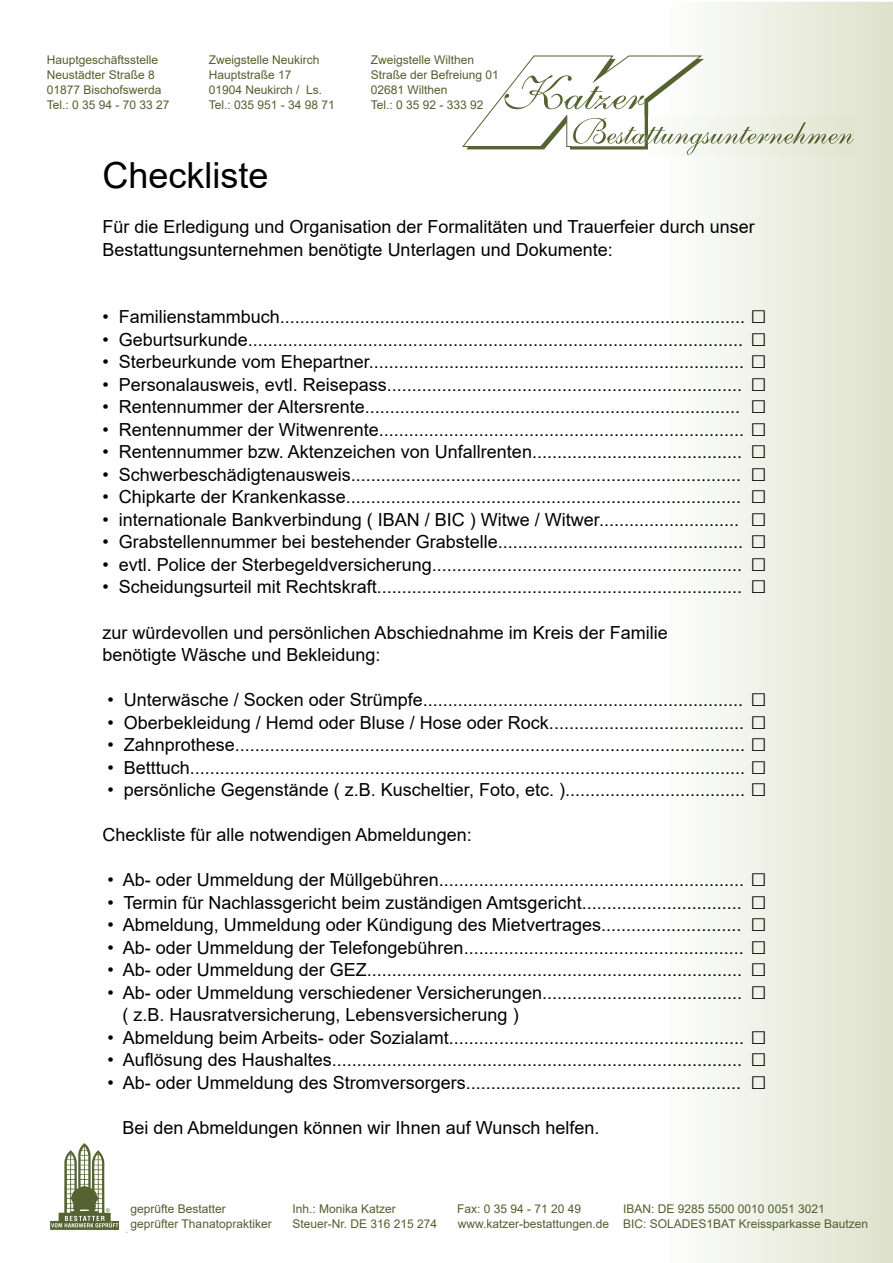
<style>
.page{position:relative;width:893px;height:1263px;background:#fff}
.page>*{position:absolute;margin:0;border:0;box-sizing:border-box;transform-origin:0 0}
.t1{font:36px "Arial";color:#000}
.t2{font:18px/22.5px "Arial";color:#000}
.t3{font:12px "Arial";color:#525f2e}
.s1{font-size:27px}
</style>
<div class="page">
<svg style="left:462px;top:56px;width:392px;height:99px"></svg>
<svg style="left:50px;top:1143px;width:69px;height:87px"></svg>
<p class="t3" style="left:47px;top:51px;width:113px">Hauptgeschäftsstelle</p>
<p class="t3" style="left:209px;top:51px;width:112px">Zweigstelle Neukirch</p>
<p class="t3" style="left:371px;top:51px;width:105px">Zweigstelle Wilthen</p>
<p class="t3" style="left:47px;top:66px;width:110px">Neustädter Straße 8</p>
<p class="t3" style="left:209px;top:66px;width:84px">Hauptstraße 17</p>
<p class="t3" style="left:371px;top:66px;width:130px">Straße der Befreiung 01</p>
<p class="t3" style="left:47px;top:81px;width:116px">01877 Bischofswerda</p>
<p class="t3" style="left:209px;top:81px;width:115px">01904 Neukirch / Ls.</p>
<p class="t3" style="left:371px;top:81px;width:78px">02681 Wilthen</p>
<p class="t3" style="left:47px;top:96px;width:124px">Tel.: 0 35 94 - 70 33 27</p>
<p class="t3" style="left:209px;top:96px;width:128px">Tel.: 035 951 - 34 98 71</p>
<p class="t3" style="left:371px;top:96px;width:114px">Tel.: 0 35 92 - 333 92</p>
<h1 class="t1" style="left:102px;top:151px;width:168px">Checkliste</h1>
<p class="t2" style="left:102px;top:216px;width:654px">Für die Erledigung und Organisation der Formalitäten und Trauerfeier durch unser<br>Bestattungsunternehmen benötigte Unterlagen und Dokumente:</p>
<p class="t2" style="left:102px;top:306px;width:666px">• Familienstammbuch............................................................................................. <span class="s1">□</span></p>
<p class="t2" style="left:102px;top:328px;width:666px">• Geburtsurkunde................................................................................................... <span class="s1">□</span></p>
<p class="t2" style="left:102px;top:351px;width:666px">• Sterbeurkunde vom Ehepartner........................................................................... <span class="s1">□</span></p>
<p class="t2" style="left:102px;top:373px;width:666px">• Personalausweis, evtl. Reisepass....................................................................... <span class="s1">□</span></p>
<p class="t2" style="left:102px;top:396px;width:666px">• Rentennummer der Altersrente........................................................................... <span class="s1">□</span></p>
<p class="t2" style="left:102px;top:418px;width:666px">• Rentennummer der Witwenrente......................................................................... <span class="s1">□</span></p>
<p class="t2" style="left:102px;top:441px;width:666px">• Rentennummer bzw. Aktenzeichen von Unfallrenten.......................................... <span class="s1">□</span></p>
<p class="t2" style="left:102px;top:463px;width:666px">• Schwerbeschädigtenausweis.............................................................................. <span class="s1">□</span></p>
<p class="t2" style="left:102px;top:486px;width:666px">• Chipkarte der Krankenkasse............................................................................... <span class="s1">□</span></p>
<p class="t2" style="left:102px;top:508px;width:666px">• internationale Bankverbindung ( IBAN / BIC ) Witwe / Witwer............................ <span class="s1">□</span></p>
<p class="t2" style="left:102px;top:531px;width:666px">• Grabstellennummer bei bestehender Grabstelle................................................. <span class="s1">□</span></p>
<p class="t2" style="left:102px;top:553px;width:666px">• evtl. Police der Sterbegeldversicherung.............................................................. <span class="s1">□</span></p>
<p class="t2" style="left:102px;top:576px;width:666px">• Scheidungsurteil mit Rechtskraft......................................................................... <span class="s1">□</span></p>
<p class="t2" style="left:102px;top:621px;width:567px">zur würdevollen und persönlichen Abschiednahme im Kreis der Familie benötigte Wäsche und Bekleidung:</p>
<p class="t2" style="left:107px;top:688px;width:661px">• Unterwäsche / Socken oder Strümpfe................................................................ <span class="s1">□</span></p>
<p class="t2" style="left:107px;top:711px;width:661px">• Oberbekleidung / Hemd oder Bluse / Hose oder Rock....................................... <span class="s1">□</span></p>
<p class="t2" style="left:107px;top:733px;width:661px">• Zahnprothese...................................................................................................... <span class="s1">□</span></p>
<p class="t2" style="left:107px;top:756px;width:661px">• Betttuch............................................................................................................... <span class="s1">□</span></p>
<p class="t2" style="left:107px;top:778px;width:661px">• persönliche Gegenstände ( z.B. Kuscheltier, Foto, etc. ).................................... <span class="s1">□</span></p>
<p class="t2" style="left:102px;top:823px;width:371px">Checkliste für alle notwendigen Abmeldungen:</p>
<p class="t2" style="left:107px;top:868px;width:661px">• Ab- oder Ummeldung der Müllgebühren............................................................. <span class="s1">□</span></p>
<p class="t2" style="left:107px;top:891px;width:661px">• Termin für Nachlassgericht beim zuständigen Amtsgericht................................ <span class="s1">□</span></p>
<p class="t2" style="left:107px;top:913px;width:661px">• Abmeldung, Ummeldung oder Kündigung des Mietvertrages................... ......... <span class="s1">□</span></p>
<p class="t2" style="left:107px;top:936px;width:661px">• Ab- oder Ummeldung der Telefongebühren........................................................ <span class="s1">□</span></p>
<p class="t2" style="left:107px;top:958px;width:661px">• Ab- oder Ummeldung der GEZ........................................................................... <span class="s1">□</span></p>
<p class="t2" style="left:122px;top:981px;width:646px;text-indent:-15px">• Ab- oder Ummeldung verschiedener Versicherungen........................................ <span class="s1">□ </span>( z.B. Hausratversicherung, Lebensversicherung )</p>
<p class="t2" style="left:107px;top:1026px;width:661px">• Abmeldung beim Arbeits- oder Sozialamt........................................................... <span class="s1">□</span></p>
<p class="t2" style="left:107px;top:1048px;width:661px">• Auflösung des Haushaltes.................................................................................. <span class="s1">□</span></p>
<p class="t2" style="left:107px;top:1071px;width:661px">• Ab- oder Ummeldung des Stromversorgers....................................................... <span class="s1">□</span></p>
<p class="t2" style="left:122px;top:1116px;width:478px">Bei den Abmeldungen können wir Ihnen auf Wunsch helfen.</p>
<p class="t3" style="left:130px;top:1201px;width:97px">geprüfte Bestatter</p>
<p class="t3" style="left:292px;top:1201px;width:105px">Inh.: Monika Katzer</p>
<p class="t3" style="left:457px;top:1201px;width:126px">Fax: 0 35 94 - 71 20 49</p>
<p class="t3" style="left:623px;top:1201px;width:203px">IBAN: DE 9285 5500 0010 0051 3021</p>
<p class="t3" style="left:130px;top:1216px;width:143px">geprüfter Thanatopraktiker</p>
<p class="t3" style="left:292px;top:1216px;width:146px">Steuer-Nr. DE 316 215 274</p>
<p class="t3" style="left:458px;top:1216px;width:412px">www.katzer-bestattungen.de BIC: SOLADES1BAT Kreissparkasse Bautzen</p>
</div>
